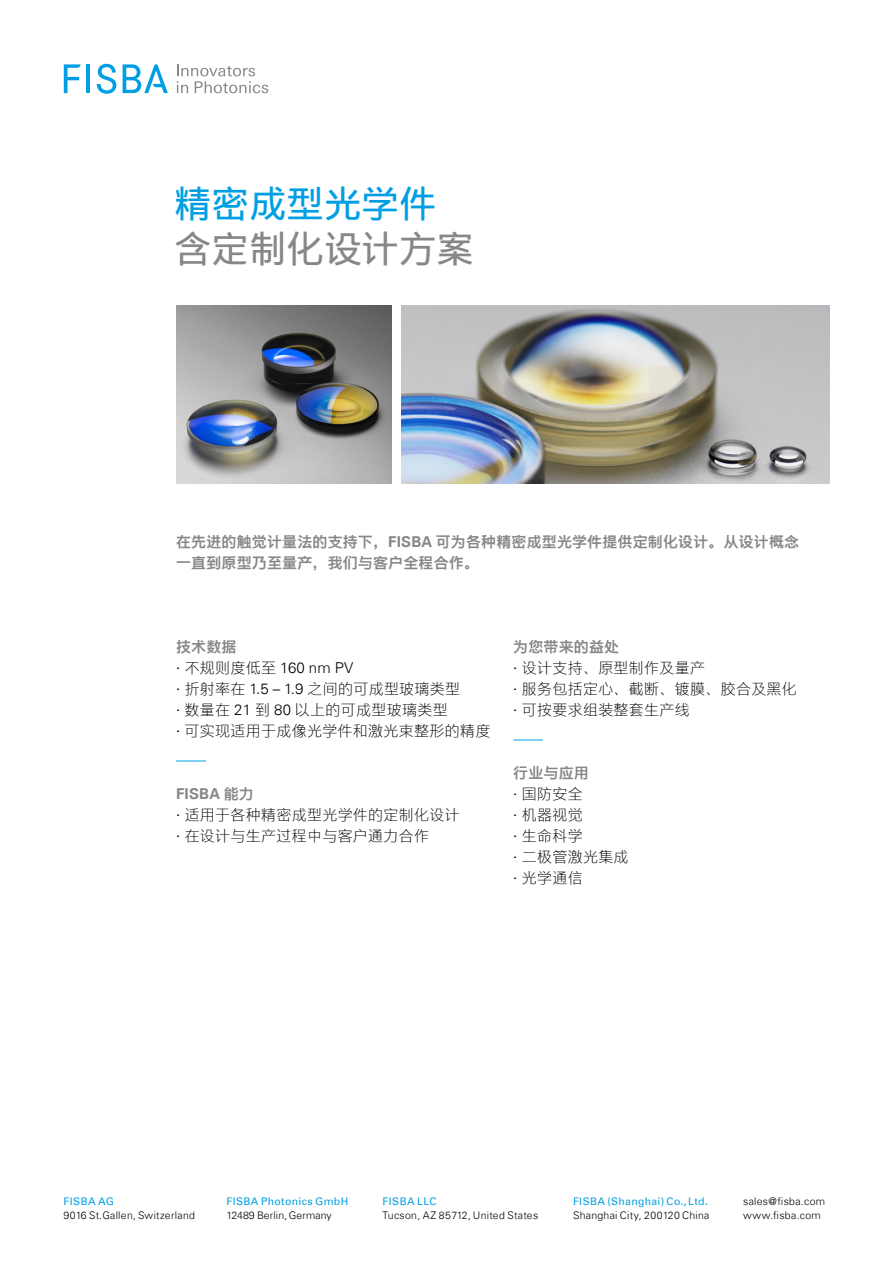
<style>
.page{position:relative;width:893px;height:1263px;background:#fff}
.page>*{position:absolute;margin:0;border:0;box-sizing:border-box;transform-origin:0 0}
.t1{font:37.5px "M Ying Hei PRC W5";color:#878787}
.t2{font:37.5px "M Ying Hei PRC W5";color:#009fe3}
.t3{font:15px/21px "M Ying Hei PRC W3";letter-spacing:.02em;color:#000}
.t4{font:15px/21px "M Ying Hei PRC W7";letter-spacing:.01em;color:#878787}
.t5{font:700 15px "Univers Com 65";letter-spacing:.01em;color:#878787}
.t6{font:300 10.5px/14.4px "Univers Com 45";letter-spacing:.025em;color:#000}
.t7{font:10.5px "Univers Com 55 Roman";letter-spacing:.035em;color:#009fe3}
.s1{font-family:"Univers Com 65";font-weight:700}
.s2{font-family:"Univers Com 45";font-weight:300}
.s3{font-family:"M Ying Hei PRC W7";font-weight:400}
</style>
<div class="page">
<svg style="left:177px;top:64px;width:91px;height:29px"></svg>
<hr style="left:86px;top:64px;width:4px;height:29px;background:#009fe3">
<svg style="left:64px;top:64px;width:17px;height:29px"></svg>
<svg style="left:97px;top:64px;width:19px;height:30px"></svg>
<svg style="left:123px;top:64px;width:45px;height:29px"></svg>
<hr style="left:176px;top:761px;width:30px;height:1px;background:#009fe3">
<hr style="left:513px;top:740px;width:30px;height:1px;background:#009fe3">
<img style="left:176px;top:305px;width:216px;height:179px">
<img style="left:401px;top:305px;width:428px;height:179px">
<h1 class="t2" style="left:174px;top:181px;width:264px">精密成型光学件</h1>
<h1 class="t1" style="left:174px;top:226px;width:302px">含定制化设计方案</h1>
<p class="t4" style="left:176px;top:531px;width:625px">在先进的触觉计量法的支持下，<span class="s1">FISBA</span> 可为各种精密成型光学件提供定制化设计。从设计概念一直到原型乃至量产，我们与客户全程合作。</p>
<p class="t4" style="left:176px;top:636px;width:62px">技术数据</p>
<p class="t3" style="left:176px;top:657px;width:316px">· 不规则度低至 <span class="s2">160 nm PV<br></span>· 折射率在 <span class="s2">1.5 – 1.9</span> 之间的可成型玻璃类型<br>· 数量在 <span class="s2">21</span> 到 <span class="s2">80</span> 以上的可成型玻璃类型<br>· 可实现适用于成像光学件和激光束整形的精度</p>
<p class="t5" style="left:176px;top:785px;width:79px">FISBA <span class="s3">能力</span></p>
<p class="t3" style="left:176px;top:804px;width:285px">· 适用于各种精密成型光学件的定制化设计· 在设计与生产过程中与客户通力合作</p>
<p class="t4" style="left:513px;top:636px;width:107px">为您带来的益处</p>
<p class="t3" style="left:513px;top:657px;width:285px">· 设计支持、原型制作及量产<br>· 服务包括定心、截断、镀膜、胶合及黑化· 可按要求组装整套生产线</p>
<p class="t4" style="left:513px;top:762px;width:77px">行业与应用</p>
<p class="t3" style="left:513px;top:783px;width:117px">· 国防安全<br>· 机器视觉<br>· 生命科学<br>· 二极管激光集成· 光学通信</p>
<p class="t7" style="left:64px;top:1195px;width:52px">FISBA AG</p>
<p class="t6" style="left:64px;top:1208px;width:133px">9016 St.Gallen, Switzerland</p>
<p class="t7" style="left:226px;top:1195px;width:123px">FISBA Photonics GmbH</p>
<p class="t6" style="left:226px;top:1208px;width:107px">12489 Berlin, Germany</p>
<p class="t7" style="left:382px;top:1195px;width:55px">FISBA LLC</p>
<p class="t6" style="left:382px;top:1208px;width:157px">Tucson, AZ 85712, United States</p>
<p class="t7" style="left:573px;top:1195px;width:136px">FISBA (Shanghai) Co., Ltd.</p>
<p class="t6" style="left:573px;top:1208px;width:138px">Shanghai City, 200120 China</p>
<p class="t6" style="left:743px;top:1194px;width:84px">sales@fisba.com www.fisba.com</p>
</div>
